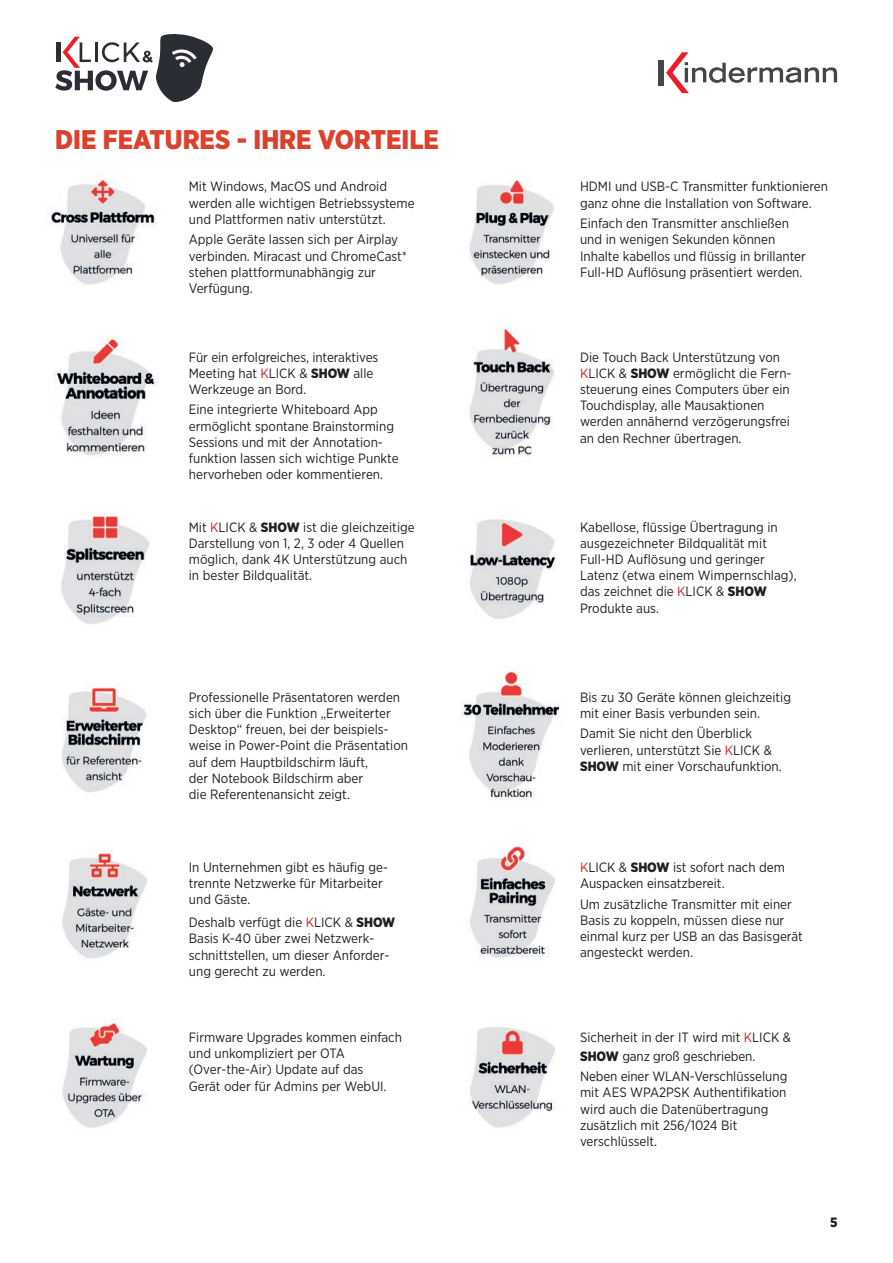
<style>
.page{position:relative;width:893px;height:1263px;background:#fff}
.page>*{position:absolute;margin:0;border:0;box-sizing:border-box;transform-origin:0 0}
.t1{font:900 27px "Gotham Narrow";color:#dd402d}
.t2{font:13.5px/16.2px "Gotham Narrow";color:#231f20}
.t3{font:900 13.5px "Gotham Narrow";color:#231f20}
.s1{color:#d1232a}
.s2{font-weight:900}
</style>
<div class="page">
<svg style="left:55px;top:34px;width:158px;height:68px"></svg>
<hr style="left:57px;top:42px;width:4px;height:20px;background:#2b2d35">
<div style="left:658px;top:60px;width:6px;height:26px;background:#454647"></div>
<svg style="left:666px;top:52px;width:171px;height:41px"></svg>
<img style="left:61px;top:514px;width:89px;height:110px">
<img style="left:55px;top:336px;width:103px;height:120px">
<img style="left:48px;top:170px;width:109px;height:115px">
<img style="left:61px;top:687px;width:86px;height:105px">
<img style="left:62px;top:850px;width:86px;height:109px">
<img style="left:62px;top:1019px;width:85px;height:109px">
<img style="left:469px;top:180px;width:85px;height:104px">
<img style="left:469px;top:327px;width:86px;height:130px">
<img style="left:469px;top:519px;width:86px;height:100px">
<img style="left:461px;top:666px;width:99px;height:133px">
<img style="left:470px;top:846px;width:85px;height:112px">
<img style="left:469px;top:1027px;width:86px;height:101px">
<h1 class="t1" style="left:55px;top:122px;width:385px">DIE FEATURES - IHRE VORTEILE</h1>
<p class="t2" style="left:189px;top:178px;width:227px">Mit Windows, MacOS und Android werden alle wichtigen Betriebssysteme und Plattformen nativ unterstützt.</p>
<p class="t2" style="left:189px;top:231px;width:220px">Apple Geräte lassen sich per Airplay verbinden. Miracast und ChromeCast* stehen plattformunabhängig zur<br>Verfügung.</p>
<p class="t2" style="left:189px;top:348px;width:191px">Für ein erfolgreiches, interaktives<br>Meeting hat <span class="s1">K</span>LICK &amp; <span class="s2">SHOW</span> alle<br>Werkzeuge an Bord.</p>
<p class="t2" style="left:189px;top:401px;width:211px">Eine integrierte Whiteboard App ermöglicht spontane Brainstorming Sessions und mit der Annotation&shy;funktion lassen sich wichtige Punkte hervorheben oder kommentieren.</p>
<p class="t2" style="left:580px;top:178px;width:249px">HDMI und USB-C Transmitter funktionieren ganz ohne die Installation von Software.</p>
<p class="t2" style="left:580px;top:215px;width:227px">Einfach den Transmitter anschließen und in wenigen Sekunden können Inhalte kabellos und flüssig in brillanter Full-HD Auflösung präsentiert werden.</p>
<p class="t2" style="left:580px;top:348px;width:213px">Die Touch Back Unterstützung von <span class="s1">K</span>LICK &amp; <span class="s2">SHOW</span> ermöglicht die Fern&shy;steuerung eines Computers über ein Touchdisplay, alle Mausaktionen werden annähernd verzögerungsfrei an den Rechner übertragen.</p>
<p class="t2" style="left:189px;top:519px;width:227px">Mit <span class="s1">K</span>LICK &amp; <span class="s2">SHOW</span> ist die gleichzeitige Darstellung von 1, 2, 3 oder 4 Quellen möglich, dank 4K Unterstützung auch in bester Bildqualität.</p>
<p class="t2" style="left:580px;top:519px;width:218px">Kabellose, flüssige Übertragung in ausgezeichneter Bildqualität mit<br>Full-HD Auflösung und geringer<br>Latenz (etwa einem Wimpernschlag), das zeichnet die <span class="s1">K</span>LICK &amp; <span class="s2">SHOW<br></span>Produkte aus.</p>
<p class="t2" style="left:189px;top:689px;width:221px">Professionelle Präsentatoren werden sich über die Funktion „Erweiterter Desktop“ freuen, bei der beispiels&shy;weise in Power-Point die Präsentation auf dem Hauptbildschirm läuft,<br>der Notebook Bildschirm aber<br>die Referentenansicht zeigt.</p>
<p class="t2" style="left:580px;top:689px;width:213px">Bis zu 30 Geräte können gleichzeitig mit einer Basis verbunden sein.</p>
<p class="t2" style="left:580px;top:725px;width:203px">Damit Sie nicht den Überblick verlieren, unterstützt Sie <span class="s1">K</span>LICK &amp;<br><span class="s2">SHOW</span> mit einer Vorschaufunktion.</p>
<p class="t2" style="left:189px;top:859px;width:201px">In Unternehmen gibt es häufig ge&shy;trennte Netzwerke für Mitarbeiter und Gäste.</p>
<p class="t2" style="left:189px;top:914px;width:208px">Deshalb verfügt die <span class="s1">K</span>LICK &amp; <span class="s2">SHOW<br></span>Basis K-40 über zwei Netzwerk&shy;schnittstellen, um dieser Anforder&shy;ung gerecht zu werden.</p>
<p class="t2" style="left:580px;top:859px;width:206px"><span class="s1">K</span>LICK &amp; <span class="s2">SHOW</span> ist sofort nach dem<br>Auspacken einsatzbereit.</p>
<p class="t2" style="left:580px;top:895px;width:224px">Um zusätzliche Transmitter mit einer<br>Basis zu koppeln, müssen diese nur einmal kurz per USB an das Basisgerät angesteckt werden.</p>
<p class="t2" style="left:189px;top:1029px;width:215px">Firmware Upgrades kommen einfach und unkompliziert per OTA (Over-the-Air) Update auf das<br>Gerät oder für Admins per WebUI.</p>
<p class="t2" style="left:580px;top:1027px;width:213px;line-height:18.8px">Sicherheit in der IT wird mit <span class="s1">K</span>LICK &amp;<br><span class="s2">SHOW</span> ganz groß geschrieben.</p>
<p class="t2" style="left:580px;top:1068px;width:209px">Neben einer WLAN-Verschlüsselung mit AES WPA2PSK Authentifikation wird auch die Datenübertragung zusätzlich mit 256/1024 Bit verschlüsselt.</p>
<p class="t3" style="left:830px;top:1213px;width:9px">5</p>
</div>
